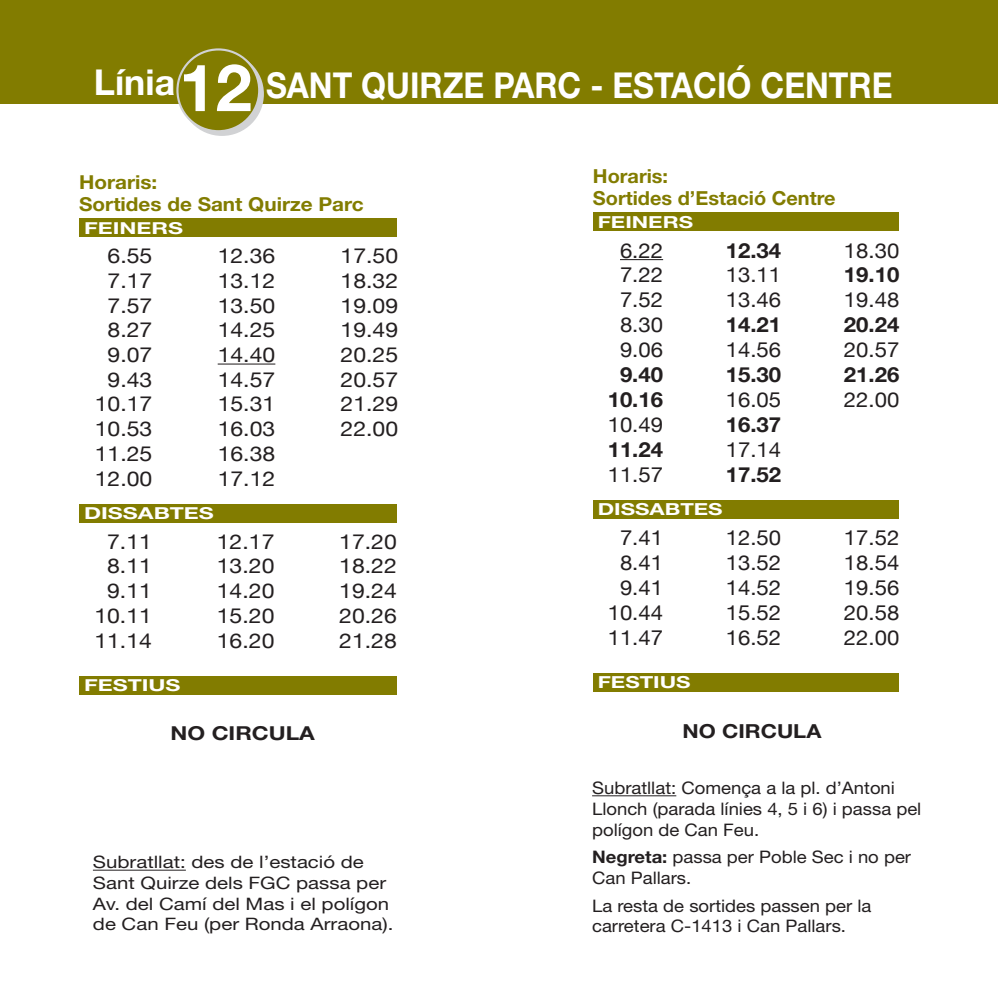
<style>
.page{position:relative;width:998px;height:998px;background:#fff}
.page>*{position:absolute;margin:0;border:0;box-sizing:border-box;transform-origin:0 0}
.t1{font:700 35.6px "Helvetica Neue";color:#fff}
.t2{font:20.8px/24.8px "Helvetica Neue";color:#231f20;text-align:justify;scale:1.07 1}
.t3{font:700 20.8px/24.8px "Helvetica Neue";color:#231f20;text-align:center;scale:1.07 1}
.t4{font:20.6px/24.8px "Helvetica Neue";color:#231f20;text-align:justify;scale:1.12 1}
.t5{font:700 19.4px/22.2px "Helvetica Neue";color:#827c00}
.t6{font:700 19.4px "Helvetica Neue";color:#231f20;scale:1.14 1}
.t7{font:700 19.2px/22px "Helvetica Neue";color:#827c00;scale:1.08 1}
.t8{font:700 19.2px "Helvetica Neue";color:#231f20;scale:1.19 1}
.t9{font:17.2px/20.8px "Helvetica Neue";color:#231f20;scale:1.07 1}
.t10{font:17.2px/20.6px "Helvetica Neue";color:#231f20;scale:1.19 1}
.t11{font:700 16.6px "Helvetica Neue";color:#fff;scale:1.34 1}
.t12{font:700 16.4px "Helvetica Neue";color:#fff;scale:1.4 1}
.s1{font-size:65.4px}
.s2{font-weight:700}
</style>
<div class="page">
<div style="left:0;top:0;width:998px;height:104px;background:#827c00"></div>
<div style="left:181px;top:53px;width:82px;height:82px;background:#d1d2d4;border-radius:50%"></div>
<div style="left:177px;top:49px;width:82px;height:82px;background:#827c00;border-radius:50%"></div>
<div style="left:176px;top:48px;width:84px;height:84px;border:2px solid #d1d2d4;border-radius:50%"></div>
<div style="left:79px;top:218px;width:318px;height:19px;background:#827c00"></div>
<hr style="left:93px;top:870px;width:93px;height:1px;background:#231f20">
<hr style="left:218px;top:363px;width:57px;height:1px;background:#231f20">
<div style="left:79px;top:504px;width:318px;height:19px;background:#827c00"></div>
<div style="left:79px;top:675px;width:318px;height:19px;background:#827c00"></div>
<div style="left:593px;top:212px;width:306px;height:19px;background:#827c00"></div>
<hr style="left:592px;top:795px;width:84px;height:1px;background:#231f20">
<hr style="left:620px;top:259px;width:43px;height:1px;background:#231f20">
<div style="left:593px;top:500px;width:306px;height:19px;background:#827c00"></div>
<div style="left:593px;top:673px;width:306px;height:19px;background:#827c00"></div>
<h1 class="t1" style="left:94px;top:63px;width:800px">Línia<span class="s1">12</span> SANT QUIRZE PARC - ESTACIÓ CENTRE</h1>
<p class="t7" style="left:79px;top:171px;width:265px">Horaris:<br>Sortides de Sant Quirze Parc</p>
<p class="t12" style="left:84px;top:218px;width:72px">FEINERS</p>
<p class="t4" style="left:95px;top:243px;width:53px;text-align:right">6.55<br>7.17<br>7.57<br>8.27<br>9.07<br>9.43<br>10.17<br>10.53<br>11.25<br>12.00</p>
<p class="t4" style="left:218px;top:243px;width:53px">12.36<br>13.12<br>13.50<br>14.25<br>14.40<br>14.57<br>15.31<br>16.03<br>16.38<br>17.12</p>
<p class="t4" style="left:341px;top:243px;width:53px">17.50<br>18.32<br>19.09<br>19.49<br>20.25<br>20.57<br>21.29<br>22.00</p>
<p class="t12" style="left:84px;top:503px;width:94px">DISSABTES</p>
<p class="t4" style="left:94px;top:529px;width:53px;text-align:right">7.11<br>8.11<br>9.11<br>10.11<br>11.14</p>
<p class="t4" style="left:217px;top:529px;width:53px">12.17<br>13.20<br>14.20<br>15.20<br>16.20</p>
<p class="t4" style="left:339px;top:529px;width:53px">17.20<br>18.22<br>19.24<br>20.26<br>21.28</p>
<p class="t12" style="left:84px;top:675px;width:70px">FESTIUS</p>
<p class="t8" style="left:171px;top:721px;width:123px">NO CIRCULA</p>
<p class="t10" style="left:93px;top:852px;width:254px">Subratllat: des de l’estació de<br>Sant Quirze dels FGC passa per<br>Av. del Camí del Mas i el polígon de Can Feu (per Ronda Arraona).</p>
<p class="t5" style="left:593px;top:165px;width:244px">Horaris:<br>Sortides d’Estació Centre</p>
<p class="t11" style="left:598px;top:212px;width:73px">FEINERS</p>
<p class="t2" style="left:620px;top:237px;width:42px">6.22<br>7.22<br>7.52<br>8.30<br>9.06</p>
<p class="t3" style="left:608px;top:362px;width:53px">9.40<br>10.16</p>
<p class="t2" style="left:608px;top:412px;width:53px">10.49</p>
<p class="t3" style="left:608px;top:436px;width:53px">11.24</p>
<p class="t2" style="left:608px;top:461px;width:53px">11.57</p>
<p class="t3" style="left:726px;top:237px;width:53px">12.34</p>
<p class="t2" style="left:726px;top:262px;width:53px">13.11<br>13.46</p>
<p class="t3" style="left:726px;top:312px;width:53px">14.21</p>
<p class="t2" style="left:726px;top:337px;width:53px">14.56</p>
<p class="t3" style="left:726px;top:362px;width:53px">15.30</p>
<p class="t2" style="left:726px;top:387px;width:53px">16.05</p>
<p class="t3" style="left:726px;top:411px;width:53px">16.37</p>
<p class="t2" style="left:726px;top:437px;width:53px">17.14</p>
<p class="t3" style="left:726px;top:461px;width:53px">17.52</p>
<p class="t11" style="left:598px;top:499px;width:95px">DISSABTES</p>
<p class="t2" style="left:844px;top:237px;width:53px">18.30</p>
<p class="t3" style="left:844px;top:262px;width:53px">19.10</p>
<p class="t2" style="left:844px;top:287px;width:53px">19.48</p>
<p class="t3" style="left:844px;top:312px;width:53px">20.24</p>
<p class="t2" style="left:844px;top:337px;width:53px">20.57</p>
<p class="t3" style="left:844px;top:362px;width:53px">21.26</p>
<p class="t2" style="left:844px;top:387px;width:53px">22.00</p>
<p class="t2" style="left:608px;top:525px;width:53px;text-align:center">7.41<br>8.41<br>9.41<br>10.44<br>11.47</p>
<p class="t2" style="left:726px;top:525px;width:53px">12.50<br>13.52<br>14.52<br>15.52<br>16.52</p>
<p class="t2" style="left:844px;top:525px;width:53px">17.52<br>18.54<br>19.56<br>20.58<br>22.00</p>
<p class="t11" style="left:598px;top:672px;width:71px">FESTIUS</p>
<p class="t6" style="left:682px;top:719px;width:123px">NO CIRCULA</p>
<p class="t9" style="left:592px;top:777px;width:309px">Subratllat: Comença a la pl. d’Antoni<br>Llonch (parada línies 4, 5 i 6) i passa pel polígon de Can Feu.</p>
<p class="t9" style="left:592px;top:846px;width:300px"><span class="s2">Negreta:</span> passa per Poble Sec i no per<br>Can Pallars.</p>
<p class="t9" style="left:592px;top:895px;width:262px">La resta de sortides passen per la carretera C-1413 i Can Pallars.</p>
</div>
